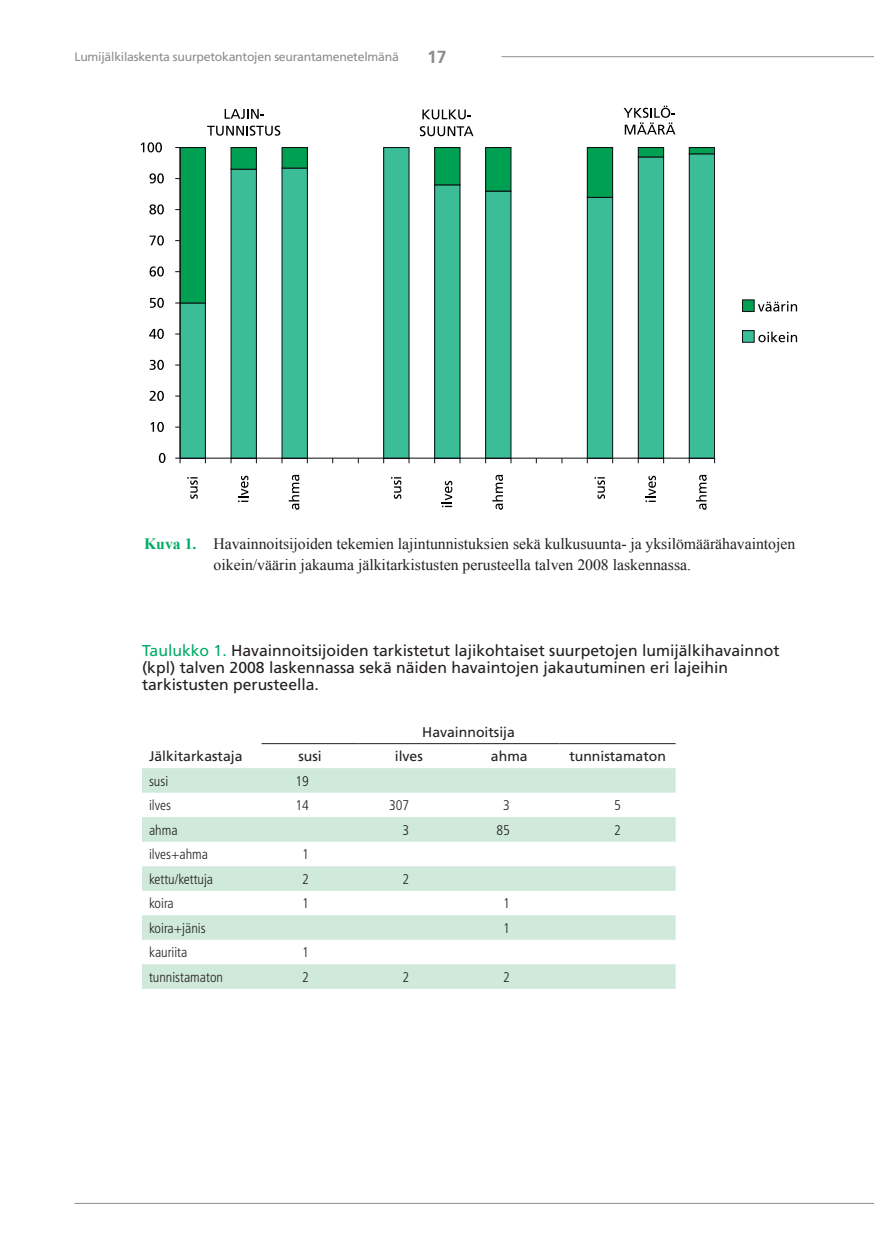
<style>
.page{position:relative;width:874px;height:1241px;background:#fff}
.page>*{position:absolute;margin:0;border:0;box-sizing:border-box;transform-origin:0 0}
.t1{font:700 17.5px "Frutiger LT Std";color:#8a8c8f}
.t2{font:15.75px/16.6px "Frutiger LT Std";color:#231f20}
.t3{font:15.75px/21px "Times New Roman";letter-spacing:-.005em;color:#231f20}
.t4{font:300 condensed 14px "Frutiger LT Std";color:#231f20}
.t5{font:14px "Frutiger LT Std";color:#231f20}
.t6{font:12.25px "Frutiger LT Std";letter-spacing:-.02em;color:#8a8c8f}
.s1{font-weight:700;color:#00ab66}
.s2{color:#00ab66}
</style>
<div class="page">
<hr style="left:74px;top:1202px;width:799px;height:1px;background:#8a8c8f">
<hr style="left:501px;top:56px;width:372px;height:1px;background:#8a8c8f">
<div style="left:180px;top:303px;width:25px;height:155px;background:#3bbd98"></div>
<div style="left:180px;top:302px;width:26px;height:156px;border:1px solid #0d0c10"></div>
<div style="left:231px;top:169px;width:25px;height:289px;background:#3bbd98"></div>
<div style="left:230px;top:169px;width:27px;height:289px;border:1px solid #0d0c10"></div>
<div style="left:282px;top:168px;width:25px;height:290px;background:#3bbd98"></div>
<div style="left:383px;top:147px;width:26px;height:311px;background:#3bbd98"></div>
<div style="left:383px;top:147px;width:26px;height:311px;border:1px solid #0d0c10"></div>
<div style="left:434px;top:185px;width:26px;height:273px;background:#3bbd98"></div>
<div style="left:434px;top:184px;width:26px;height:274px;border:1px solid #0d0c10"></div>
<div style="left:485px;top:191px;width:25px;height:267px;background:#3bbd98"></div>
<div style="left:485px;top:191px;width:26px;height:267px;border:1px solid #0d0c10"></div>
<div style="left:587px;top:197px;width:25px;height:261px;background:#3bbd98"></div>
<div style="left:586px;top:197px;width:26px;height:261px;border:1px solid #0d0c10"></div>
<div style="left:638px;top:157px;width:25px;height:301px;background:#3bbd98"></div>
<div style="left:637px;top:156px;width:26px;height:302px;border:1px solid #0d0c10"></div>
<div style="left:689px;top:154px;width:25px;height:304px;background:#3bbd98"></div>
<div style="left:688px;top:153px;width:26px;height:305px;border:1px solid #0d0c10"></div>
<div style="left:180px;top:147px;width:25px;height:156px;background:#00a052"></div>
<div style="left:180px;top:147px;width:26px;height:156px;border:1px solid #0d0c10"></div>
<div style="left:231px;top:147px;width:25px;height:22px;background:#00a052"></div>
<div style="left:230px;top:147px;width:27px;height:23px;border:1px solid #0d0c10"></div>
<div style="left:282px;top:147px;width:25px;height:21px;background:#00a052"></div>
<div style="left:281px;top:147px;width:26px;height:21px;border:1px solid #0d0c10"></div>
<div style="left:434px;top:147px;width:26px;height:38px;background:#00a052"></div>
<div style="left:434px;top:147px;width:26px;height:38px;border:1px solid #0d0c10"></div>
<div style="left:485px;top:147px;width:25px;height:44px;background:#00a052"></div>
<div style="left:485px;top:147px;width:26px;height:44px;border:1px solid #0d0c10"></div>
<div style="left:587px;top:147px;width:25px;height:50px;background:#00a052"></div>
<div style="left:586px;top:147px;width:26px;height:51px;border:1px solid #0d0c10"></div>
<div style="left:638px;top:147px;width:25px;height:10px;background:#00a052"></div>
<div style="left:637px;top:147px;width:26px;height:10px;border:1px solid #0d0c10"></div>
<div style="left:689px;top:147px;width:25px;height:7px;background:#00a052"></div>
<div style="left:688px;top:147px;width:26px;height:7px;border:1px solid #0d0c10"></div>
<hr style="left:179px;top:147px;width:1px;height:311px;background:#0d0c10">
<hr style="left:180px;top:457px;width:534px;height:1px;background:#0d0c10">
<svg style="left:175px;top:457px;width:5px;height:6px"></svg>
<svg style="left:159px;top:453px;width:6px;height:10px"></svg>
<svg style="left:150px;top:422px;width:14px;height:10px"></svg>
<svg style="left:149px;top:391px;width:15px;height:10px"></svg>
<svg style="left:149px;top:360px;width:15px;height:10px"></svg>
<svg style="left:149px;top:329px;width:15px;height:10px"></svg>
<svg style="left:150px;top:298px;width:14px;height:10px"></svg>
<svg style="left:149px;top:266px;width:15px;height:10px"></svg>
<svg style="left:149px;top:235px;width:15px;height:10px"></svg>
<svg style="left:149px;top:204px;width:15px;height:10px"></svg>
<svg style="left:149px;top:173px;width:15px;height:10px"></svg>
<svg style="left:141px;top:142px;width:21px;height:10px"></svg>
<svg style="left:187px;top:477px;width:11px;height:21px"></svg>
<svg style="left:238px;top:475px;width:10px;height:27px"></svg>
<svg style="left:288px;top:475px;width:11px;height:34px"></svg>
<svg style="left:391px;top:477px;width:10px;height:21px"></svg>
<svg style="left:441px;top:481px;width:11px;height:26px"></svg>
<svg style="left:492px;top:475px;width:11px;height:34px"></svg>
<svg style="left:594px;top:477px;width:10px;height:21px"></svg>
<svg style="left:645px;top:475px;width:10px;height:27px"></svg>
<svg style="left:696px;top:475px;width:10px;height:34px"></svg>
<div style="left:742px;top:300px;width:11px;height:11px;background:#00a052"></div>
<div style="left:741px;top:299px;width:13px;height:13px;border:1px solid #0d0c10"></div>
<svg style="left:758px;top:301px;width:38px;height:10px"></svg>
<div style="left:742px;top:330px;width:11px;height:12px;background:#3bbd98"></div>
<div style="left:741px;top:330px;width:13px;height:12px;border:1px solid #0d0c10"></div>
<svg style="left:758px;top:331px;width:38px;height:11px"></svg>
<svg style="left:224px;top:109px;width:40px;height:10px"></svg>
<svg style="left:207px;top:126px;width:73px;height:10px"></svg>
<svg style="left:422px;top:109px;width:49px;height:10px"></svg>
<svg style="left:419px;top:126px;width:54px;height:10px"></svg>
<svg style="left:623px;top:106px;width:52px;height:28px"></svg>
<svg style="left:142px;top:768px;width:533px;height:220px;fill:#cfe9da"></svg>
<hr style="left:261px;top:743px;width:97px;height:1px;background:#231f20">
<hr style="left:358px;top:743px;width:100px;height:1px;background:#231f20">
<hr style="left:458px;top:743px;width:101px;height:1px;background:#231f20">
<hr style="left:559px;top:743px;width:116px;height:1px;background:#231f20">
<p class="t6" style="left:74px;top:50px;width:326px">Lumijälkilaskenta suurpetokantojen seurantamenetelmänä</p>
<p class="t1" style="left:427px;top:46px;width:21px">17</p>
<p class="t3" style="left:213px;top:533px;width:583px;text-indent:-69px"><span class="s1">Kuva 1.</span> Havainnoitsijoiden tekemien lajintunnistuksien sekä kulkusuunta- ja yksilömäärähavaintojen oikein/väärin jakauma jälkitarkistusten perusteella talven 2008 laskennassa.</p>
<p class="t2" style="left:142px;top:642px;width:638px"><span class="s2">Taulukko 1.</span> Havainnoitsijoiden tarkistetut lajikohtaiset suurpetojen lumijälkihavainnot (kpl) talven 2008 laskennassa sekä näiden havaintojen jakautuminen eri lajeihin tarkistusten perusteella.</p>
<p class="t5" style="left:149px;top:748px;width:95px">Jälkitarkastaja</p>
<p class="t5" style="left:422px;top:723px;width:94px">Havainnoitsija</p>
<p class="t5" style="left:298px;top:748px;width:25px">susi</p>
<p class="t5" style="left:394px;top:748px;width:30px">ilves</p>
<p class="t5" style="left:490px;top:748px;width:38px">ahma</p>
<p class="t5" style="left:569px;top:748px;width:98px">tunnistamaton</p>
<p class="t4" style="left:149px;top:772px;width:21px">susi</p>
<p class="t4" style="left:295px;top:772px;width:15px">19</p>
<p class="t4" style="left:149px;top:797px;width:24px">ilves</p>
<p class="t4" style="left:295px;top:797px;width:15px">14</p>
<p class="t4" style="left:389px;top:797px;width:22px">307</p>
<p class="t4" style="left:503px;top:797px;width:8px">3</p>
<p class="t4" style="left:614px;top:797px;width:8px">5</p>
<p class="t4" style="left:149px;top:821px;width:30px">ahma</p>
<p class="t4" style="left:402px;top:821px;width:8px">3</p>
<p class="t4" style="left:496px;top:821px;width:15px">85</p>
<p class="t4" style="left:614px;top:821px;width:8px">2</p>
<p class="t4" style="left:149px;top:846px;width:60px">ilves+ahma</p>
<p class="t4" style="left:302px;top:846px;width:8px">1</p>
<p class="t4" style="left:149px;top:870px;width:66px">kettu/kettuja</p>
<p class="t4" style="left:302px;top:870px;width:8px">2</p>
<p class="t4" style="left:402px;top:870px;width:8px">2</p>
<p class="t4" style="left:149px;top:895px;width:26px">koira</p>
<p class="t4" style="left:302px;top:895px;width:8px">1</p>
<p class="t4" style="left:503px;top:895px;width:8px">1</p>
<p class="t4" style="left:149px;top:919px;width:58px">koira+jänis</p>
<p class="t4" style="left:503px;top:919px;width:8px">1</p>
<p class="t4" style="left:149px;top:944px;width:40px">kauriita</p>
<p class="t4" style="left:302px;top:944px;width:8px">1</p>
<p class="t4" style="left:149px;top:968px;width:75px">tunnistamaton</p>
<p class="t4" style="left:302px;top:968px;width:8px">2</p>
<p class="t4" style="left:402px;top:968px;width:8px">2</p>
<p class="t4" style="left:503px;top:968px;width:8px">2</p>
</div>
